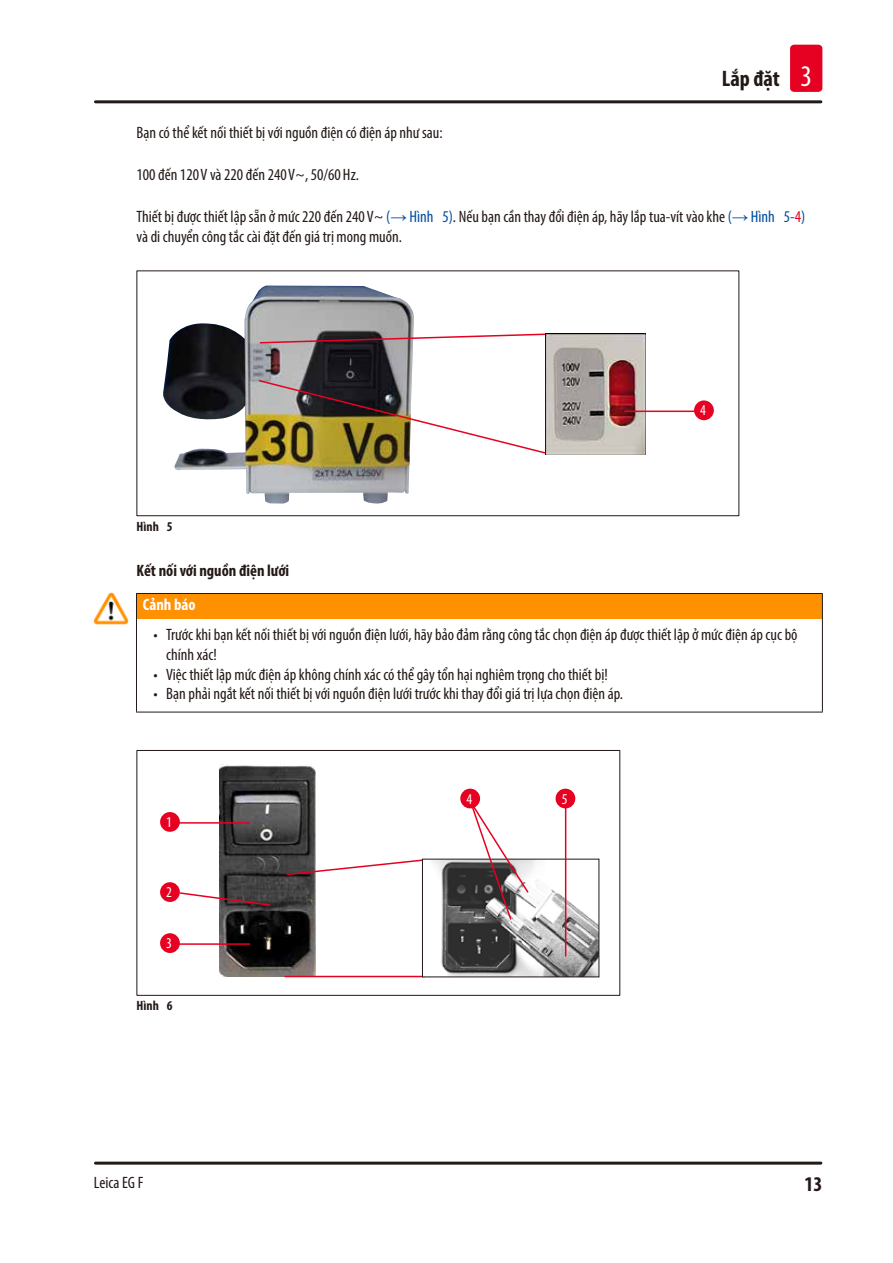
<style>
.page{position:relative;width:893px;height:1263px;background:#fff}
.page>*{position:absolute;margin:0;border:0;box-sizing:border-box;transform-origin:0 0}
.t1{font:700 condensed 22.5px "Myriad Pro";color:#231916}
.t2{font:700 condensed 21px "Myriad Pro";color:#231916}
.Description_text{font:condensed 16.5px/20.9px "Myriad Pro";color:#231916}
.Subheading{font:700 condensed 16.5px "Myriad Pro";color:#231916}
.Signalword__no_use_a{font:700 condensed 16.5px "Myriad Pro";color:#fff}
.t3{font:condensed 15px "Myriad Pro";color:#fff}
.t4{font:700 condensed 13.5px "Myriad Pro";color:#231916}
.s1{font-weight:400;font-size:30px;color:#fff}
.s2{color:#00509e}
.s3{font-family:"Arial";font-stretch:normal;color:#00509e}
.s4{color:#e60021}
</style>
<div class="page">
<hr style="left:95px;top:100px;width:726px;height:3px;background:#231916">
<hr style="left:95px;top:1161px;width:726px;height:3px;background:#231916">
<div style="left:790px;top:45px;width:32px;height:47px;background:#e60021;border-radius:4px"></div>
<img style="left:163px;top:286px;width:251px;height:218px">
<div style="left:136px;top:270px;width:603px;height:246px;border:1px solid #231916"></div>
<svg style="left:259px;top:333px;width:287px;height:11px"></svg>
<img style="left:258px;top:379px;width:288px;height:76px">
<div style="left:694px;top:400px;width:20px;height:20px;background:#e60021;border-radius:50%"></div>
<img style="left:546px;top:333px;width:99px;height:122px">
<hr style="left:625px;top:411px;width:70px;height:1px;background:#e60021">
<div style="left:136px;top:593px;width:686px;height:26px;background:#ff9000"></div>
<hr style="left:136px;top:619px;width:1px;height:93px;background:#231916">
<hr style="left:822px;top:619px;width:1px;height:93px;background:#231916">
<hr style="left:136px;top:712px;width:687px;height:1px;background:#231916">
<hr style="left:136px;top:593px;width:687px;height:1px;background:#231916">
<svg style="left:136px;top:594px;width:1px;height:25px"></svg>
<svg style="left:822px;top:594px;width:1px;height:25px"></svg>
<img style="left:94px;top:592px;width:35px;height:32px">
<img style="left:220px;top:764px;width:96px;height:212px">
<div style="left:136px;top:750px;width:484px;height:246px;border:1px solid #231916"></div>
<svg style="left:286px;top:858px;width:139px;height:18px"></svg>
<hr style="left:285px;top:976px;width:140px;height:1px;background:#e60021">
<div style="left:160px;top:812px;width:20px;height:20px;background:#e60021;border-radius:50%"></div>
<hr style="left:179px;top:822px;width:70px;height:2px;background:#e60021">
<img style="left:424px;top:861px;width:173px;height:114px">
<div style="left:422px;top:859px;width:177px;height:118px;border:1px solid #231916"></div>
<div style="left:160px;top:882px;width:20px;height:20px;background:#e60021;border-radius:50%"></div>
<svg style="left:179px;top:891px;width:92px;height:16px"></svg>
<div style="left:160px;top:933px;width:20px;height:20px;background:#e60021;border-radius:50%"></div>
<hr style="left:179px;top:943px;width:71px;height:2px;background:#e60021">
<div style="left:556px;top:789px;width:19px;height:19px;background:#e60021;border-radius:50%"></div>
<div style="left:460px;top:789px;width:20px;height:19px;background:#e60021;border-radius:50%"></div>
<hr style="left:565px;top:808px;width:1px;height:148px;background:#e60021">
<svg style="left:470px;top:804px;width:60px;height:117px"></svg>
<h1 class="t1" style="left:722px;top:65px;width:92px">Lắp đặt <span class="s1">3</span></h1>
<p class="Description_text" style="left:136px;top:122px;width:308px">Bạn có thể kết nối thiết bị với nguồn điện có điện áp như sau:</p>
<p class="Description_text" style="left:136px;top:164px;width:224px">100 đến 120V và 220 đến 240V~, 50/60 Hz.</p>
<p class="Description_text" style="left:136px;top:206px;width:670px">Thiết bị được thiết lập sẵn ở mức 220 đến 240 V~ <span class="s2">(</span><span class="s3">→</span> <span class="s2">Hình 5)</span>. Nếu bạn cần thay đổi điện áp, hãy lắp tua-vít vào khe <span class="s2">(</span><span class="s3">→</span> <span class="s2">Hình 5‑</span><span class="s4">4</span><span class="s2">) </span>và di chuyển công tắc cài đặt đến giá trị mong muốn.</p>
<p class="t4" style="left:137px;top:518px;width:37px">Hình 5</p>
<p class="t3" style="left:700px;top:401px;width:7px">4</p>
<p class="Subheading" style="left:136px;top:560px;width:154px">Kết nối với nguồn điện lưới</p>
<p class="Signalword__no_use_a" style="left:143px;top:594px;width:54px">Cảnh báo</p>
<p class="Description_text" style="left:166px;top:624px;width:633px;line-height:19.8px;text-indent:-13px">• Trước khi bạn kết nối thiết bị với nguồn điện lưới, hãy bảo đảm rằng công tắc chọn điện áp được thiết lập ở mức điện áp cục bộ chính xác!</p>
<p class="Description_text" style="left:153px;top:663px;width:456px">• Việc thiết lập mức điện áp không chính xác có thể gây tổn hại nghiêm trọng cho thiết bị!</p>
<p class="Description_text" style="left:153px;top:683px;width:471px">• Bạn phải ngắt kết nối thiết bị với nguồn điện lưới trước khi thay đổi giá trị lựa chọn điện áp.</p>
<p class="t3" style="left:166px;top:813px;width:7px">1</p>
<p class="t3" style="left:166px;top:883px;width:7px">2</p>
<p class="t3" style="left:166px;top:934px;width:7px">3</p>
<p class="t4" style="left:137px;top:997px;width:37px">Hình 6</p>
<p class="t3" style="left:466px;top:789px;width:7px">4</p>
<p class="t3" style="left:562px;top:789px;width:7px">5</p>
<p class="Description_text" style="left:94px;top:1171px;width:51px">Leica EG F</p>
<p class="t2" style="left:804px;top:1171px;width:19px">13</p>
</div>
